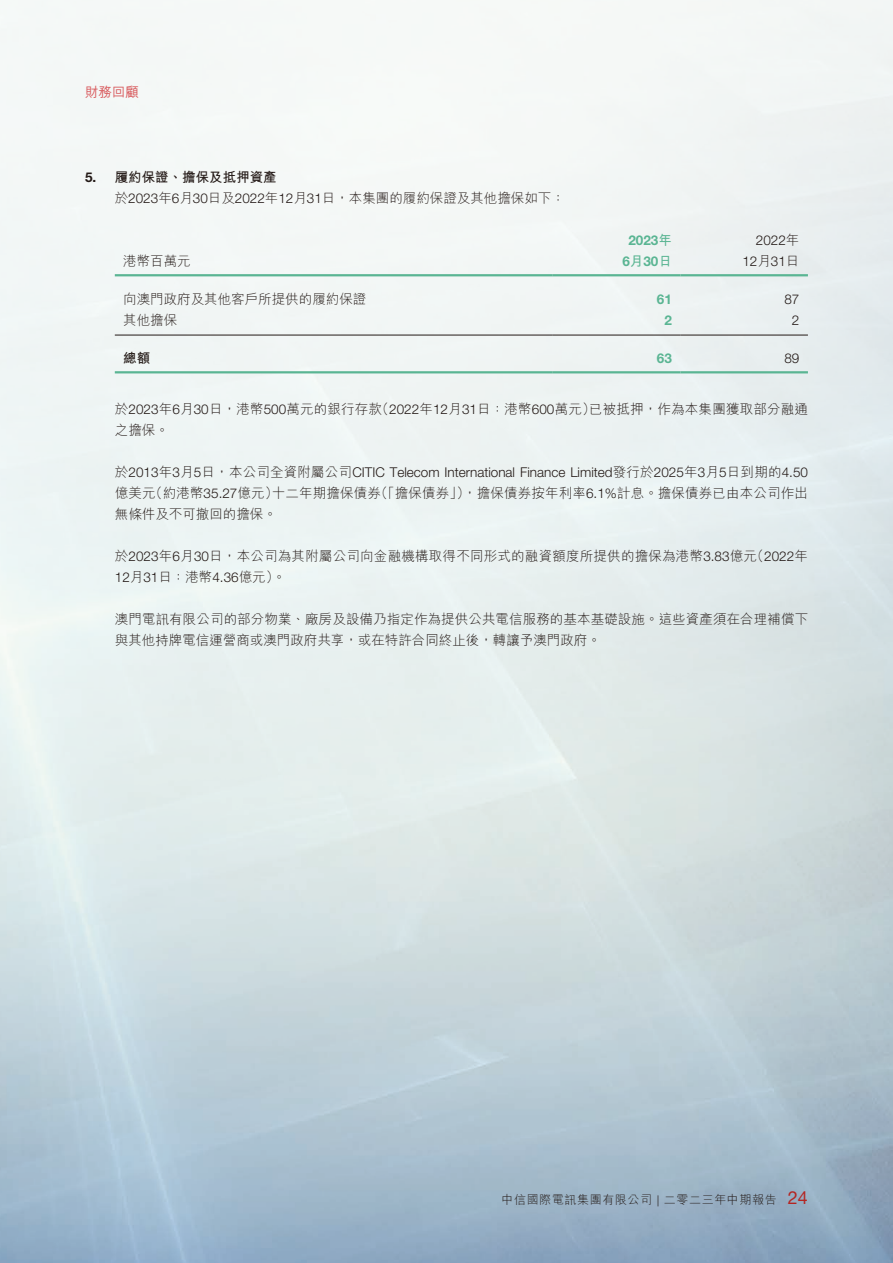
<style>
.page{position:relative;width:893px;height:1263px;background:#fff}
.page>*{position:absolute;margin:0;border:0;box-sizing:border-box;transform-origin:0 0}
.t1{font:18px "Helvetica Neue LT Std";color:#b42522}
.t2{font:300 13.5px/21px "M Hei HK";letter-spacing:.005em;color:#231916}
.t3{font:300 13.5px/21px "Helvetica Neue LT Std";color:#231916;text-align:right}
.t4{font:700 13.5px/21px "Helvetica Neue LT Std";color:#5ab593;text-align:center}
.t5{font:700 13.5px "M Hei HK";color:#231916}
.t6{font:500 13.5px "M Hei HK";color:#d8595c}
.t7{font:700 13.5px "Helvetica Neue LT Std";color:#231916}
.t8{font:300 12px "M Hei HK";letter-spacing:.05em;color:#231916}
.s1{font-family:"Helvetica Neue LT Std"}
.s2{font-family:"M Hei HK"}
</style>
<div class="page">
<hr style="left:115px;top:274px;width:438px;height:2px;background:#5ab593">
<hr style="left:553px;top:274px;width:127px;height:2px;background:#5ab593">
<hr style="left:680px;top:274px;width:128px;height:2px;background:#5ab593">
<hr style="left:115px;top:335px;width:438px;height:1px;background:#231916">
<hr style="left:553px;top:335px;width:127px;height:1px;background:#231916">
<hr style="left:680px;top:335px;width:128px;height:1px;background:#231916">
<hr style="left:115px;top:371px;width:438px;height:2px;background:#5ab593">
<hr style="left:553px;top:371px;width:127px;height:2px;background:#5ab593">
<hr style="left:680px;top:371px;width:128px;height:2px;background:#5ab593">
<p class="t6" style="left:85px;top:82px;width:55px">財務回顧</p>
<p class="t7" style="left:85px;top:169px;width:13px">5.</p>
<p class="t5" style="left:115px;top:167px;width:163px">履約保證、擔保及抵押資產</p>
<p class="t2" style="left:115px;top:187px;width:452px">於<span class="s1">2023</span>年月<span class="s1">6 30</span>日及<span class="s1">2022</span>年<span class="s1">12</span>月<span class="s1">31</span>日，本集團的履約保證及其他擔保如下：</p>
<p class="t2" style="left:123px;top:250px;width:69px">港幣百萬元</p>
<p class="t2" style="left:123px;top:288px;width:244px">向澳門政府及其他客戶所提供的履約保證</p>
<p class="t2" style="left:123px;top:309px;width:55px">其他擔保</p>
<p class="t5" style="left:123px;top:348px;width:28px">總額</p>
<p class="t4" style="left:622px;top:230px;width:51px">2023<span class="s2">年<br>月</span>6 30<span class="s2">日</span></p>
<p class="t3" style="left:742px;top:230px;width:59px">2022<span class="s2">年<br></span>12<span class="s2">月</span>31<span class="s2">日</span></p>
<p class="t3" style="left:784px;top:289px;width:17px">87</p>
<p class="t4" style="left:657px;top:289px;width:17px">61</p>
<p class="t4" style="left:664px;top:310px;width:9px">2</p>
<p class="t4" style="left:657px;top:348px;width:17px">63</p>
<p class="t3" style="left:792px;top:310px;width:9px">2</p>
<p class="t3" style="left:784px;top:348px;width:17px">89</p>
<p class="t3" style="left:376px;top:398px;width:222px"><span class="s2">（</span>2022<span class="s2">年</span>12<span class="s2">月</span>31<span class="s2">日：港幣</span>600<span class="s2">萬元）</span></p>
<p class="t2" style="left:115px;top:398px;width:269px">於<span class="s1">2023</span>年月<span class="s1">6 30</span>日，港幣<span class="s1">500</span>萬元的銀行存款之擔保。</p>
<p class="t3" style="left:115px;top:461px;width:695px"><span class="s2">於</span>2013<span class="s2">年月</span>3 <span class="s2">日</span>5 <span class="s2">，本公司全資附屬公司</span>CITIC Telecom International Finance Limited<span class="s2">發行於</span>2025<span class="s2">年月</span>3 5<span class="s2">日到期的</span>4.50</p>
<p class="t2" style="left:463px;top:482px;width:346px">，擔保債券按年利率<span class="s1">6.1%</span>計息。擔保債券已由本公司作出</p>
<p class="t2" style="left:589px;top:398px;width:220px">已被抵押，作為本集團獲取部分融通</p>
<p class="t2" style="left:115px;top:482px;width:163px">億美元<br>無條件及不可撤回的擔保。</p>
<p class="t2" style="left:149px;top:482px;width:131px">（約港幣<span class="s1">35.27</span>億元）</p>
<p class="t2" style="left:374px;top:482px;width:97px">（「擔保債券」）</p>
<p class="t2" style="left:272px;top:482px;width:111px">十二年期擔保債券</p>
<p class="t3" style="left:750px;top:545px;width:59px"><span class="s2">（</span>2022<span class="s2">年</span></p>
<p class="t2" style="left:115px;top:545px;width:644px">於<span class="s1">2023</span>年月<span class="s1">6 30</span>日，本公司為其附屬公司向金融機構取得不同形式的融資額度所提供的擔保為港幣<span class="s1">3.83</span>億元<br><span class="s1">12</span>月<span class="s1">31</span>日：港幣<span class="s1">4.36</span>億元。(</p>
<p class="t2" style="left:115px;top:608px;width:695px">澳門電訊有限公司的部分物業、廠房及設備乃指定作為提供公共電信服務的基本基礎設施。這些資產須在合理補償下與其他持牌電信運營商或澳門政府共享，或在特許合同終止後，轉讓予澳門政府。</p>
<p class="t8" style="left:502px;top:1191px;width:277px">中信國際電訊集團有限公司 | 二零二三年中期報告</p>
<h1 class="t1" style="left:788px;top:1186px;width:22px">24</h1>
</div>
